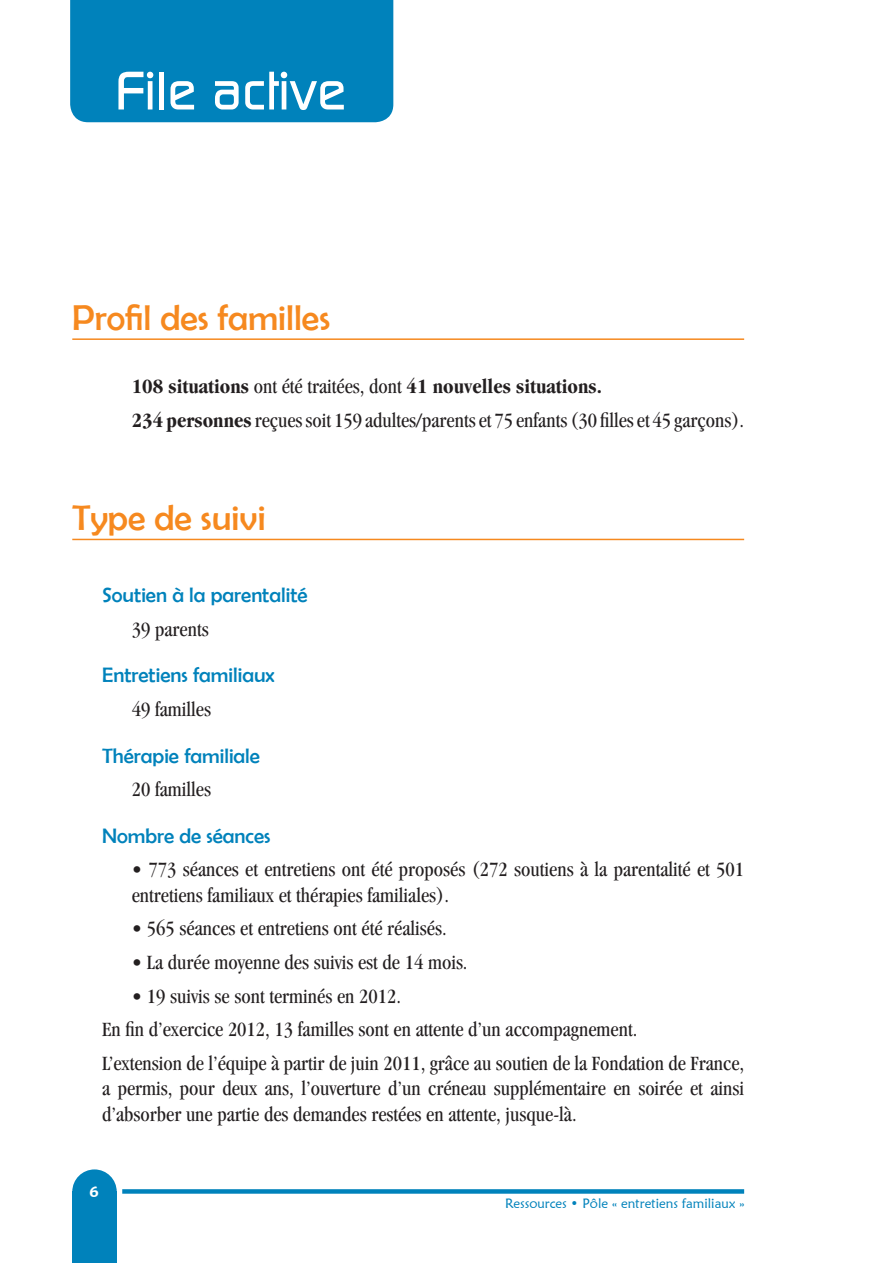
<style>
.page{position:relative;width:893px;height:1263px;background:#fff}
.page>*{position:absolute;margin:0;border:0;box-sizing:border-box;transform-origin:0 0}
.t1{font:500 52.5px "Dicot";color:#fff}
.t2{font:36px "Berlin Sans FB";color:#f6891f}
.t3{font:condensed 21px/33.8px "Garamond";color:#231f20}
.t4{font:21px "Berlin Sans FB";color:#0082bb}
.t5{font:600 15px "Maiandra GD";color:#fff}
.t6{font:13.5px "Maiandra GD";color:#0082bb}
.s1{font-weight:700}
</style>
<div class="page">
<div style="left:122px;top:1189px;width:622px;height:5px;background:#0082bb"></div>
<div style="left:72px;top:1191px;width:45px;height:72px;background:#0082bb"></div>
<div style="left:72px;top:1169px;width:45px;height:45px;background:#0082bb;border-radius:50%"></div>
<hr style="left:72px;top:338px;width:672px;height:2px;background:#f6891f">
<hr style="left:72px;top:539px;width:672px;height:1px;background:#f6891f">
<div style="left:70px;top:0;width:323px;height:122px;background:#0082bb"></div>
<h1 class="t1" style="left:115px;top:61px;width:232px">File active</h1>
<h2 class="t2" style="left:72px;top:298px;width:259px">Profil des familles</h2>
<p class="t3" style="left:132px;top:370px;width:614px"><span class="s1">108 situations</span> ont été traitées, dont <span class="s1">41 nouvelles situations.<br>234 personnes</span> reçues soit 159 adultes/parents et 75 enfants (30 filles et 45 garçons).</p>
<h2 class="t2" style="left:72px;top:498px;width:195px">Type de suivi</h2>
<p class="t4" style="left:102px;top:583px;width:207px">Soutien à la parentalité</p>
<p class="t3" style="left:132px;top:612px;width:78px">39 parents</p>
<p class="t4" style="left:102px;top:663px;width:174px">Entretiens familiaux</p>
<p class="t3" style="left:132px;top:692px;width:81px">49 familles</p>
<p class="t4" style="left:102px;top:744px;width:159px">Thérapie familiale</p>
<p class="t3" style="left:132px;top:772px;width:81px">20 familles</p>
<p class="t4" style="left:102px;top:824px;width:170px">Nombre de séances</p>
<p class="t3" style="left:132px;top:857px;width:614px;line-height:25.2px">• 773 séances et entretiens ont été proposés (272 soutiens à la parentalité et 501 entretiens familiaux et thérapies familiales).</p>
<p class="t3" style="left:132px;top:911px;width:316px">• 565 séances et entretiens ont été réalisés.</p>
<p class="t3" style="left:132px;top:945px;width:337px">• La durée moyenne des suivis est de 14 mois.</p>
<p class="t3" style="left:102px;top:979px;width:644px;text-indent:30px">• 19 suivis se sont terminés en 2012.<br>En fin d’exercice 2012, 13 familles sont en attente d’un accompagnement.<br>L’extension de l’équipe à partir de juin 2011, grâce au soutien de la Fondation de France,</p>
<p class="t3" style="left:102px;top:1076px;width:644px;line-height:25.2px">a permis, pour deux ans, l’ouverture d’un créneau supplémentaire en soirée et ainsi d’absorber une partie des demandes restées en attente, jusque-là.</p>
<p class="t5" style="left:89px;top:1183px;width:11px">6</p>
<p class="t6" style="left:505px;top:1195px;width:241px">Ressources • Pôle « entretiens familiaux »</p>
</div>
